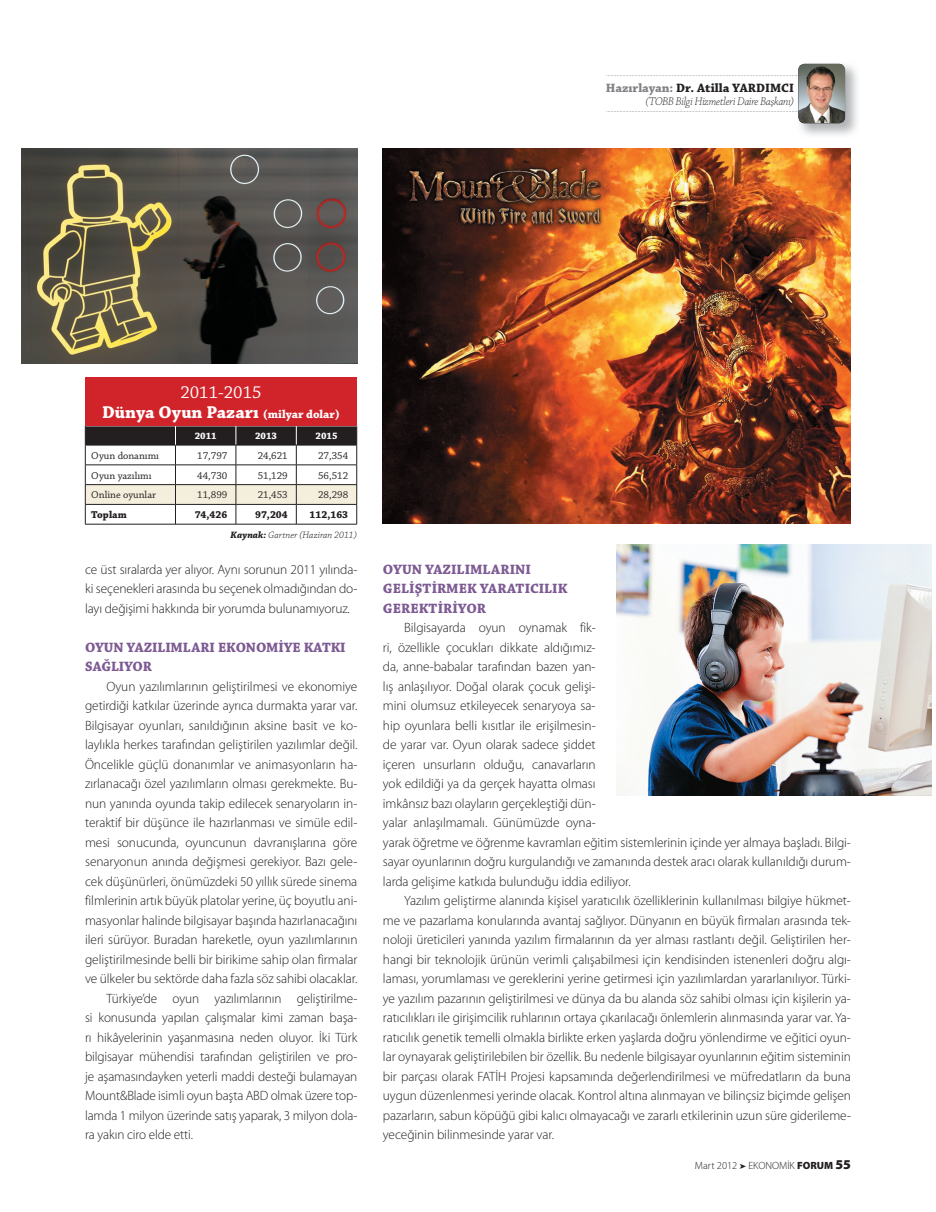
<style>
.page{position:relative;width:936px;height:1212px;background:#fff}
.page>*{position:absolute;margin:0;border:0;box-sizing:border-box;transform-origin:0 0}
.t1{font:700 18px/19.5px "Chaparral Pro";color:#fff;text-align:center}
.t2{font:700 14.25px/19.5px "Chaparral Pro";color:#7d5a93}
.t3{font:300 13.5px/19.5px "Myriad Pro";letter-spacing:-.005em;color:#231f20;text-align:justify}
.t4{font:700 12.75px "Chaparral Pro";color:#231f20}
.t5{font:12px "Chaparral Pro Light It Disp";color:#231f20}
.t6{font:10.5px "Chaparral Pro";color:#231f20}
.t7{font:700 10.5px "Chaparral Pro";color:#231f20}
.t8{font:300 10.5px "Myriad Pro";color:#231f20}
.t9{font:italic 300 9.75px "Chaparral Pro";color:#231f20}
.t10{font:700 9.75px "Chaparral Pro";color:#fff}
.s1{color:#808285}
.s2{font-weight:400}
.s3{font-size:12px}
.s4{font-weight:700}
.s5{font-weight:900}
.s6{font-weight:900;font-size:13.5px}
</style>
<div class="page">
<img style="left:798px;top:63px;width:59px;height:72px">
<svg style="left:606px;top:75px;width:192px;height:1px"></svg>
<svg style="left:606px;top:111px;width:192px;height:1px"></svg>
<img style="left:798px;top:64px;width:47px;height:59px;border-radius:6px">
<img style="left:383px;top:149px;width:467px;height:374px">
<hr style="left:85px;top:524px;width:272px;height:1px;background:#231f20">
<svg style="left:85px;top:426px;width:272px;height:98px"></svg>
<hr style="left:85px;top:445px;width:90px;height:1px;background:#231f20">
<div style="left:85px;top:377px;width:272px;height:49px;background:#d1232a"></div>
<img style="left:617px;top:544px;width:314px;height:252px">
<img style="left:21px;top:149px;width:336px;height:214px">
<p class="t4" style="left:605px;top:82px;width:190px"><span class="s1">Hazırlayan:</span> Dr. Atilla YARDIMCI</p>
<p class="t5" style="left:645px;top:96px;width:150px">(TOBB Bilgi Hizmetleri Daire Başkanı)</p>
<h1 class="t1" style="left:102px;top:384px;width:239px"><span class="s2">2011-2015<br></span>Dünya Oyun Pazarı <span class="s3">(milyar dolar)</span></h1>
<p class="t10" style="left:195px;top:432px;width:23px">2011</p>
<p class="t10" style="left:255px;top:432px;width:23px">2013</p>
<p class="t10" style="left:315px;top:432px;width:23px">2015</p>
<p class="t6" style="left:91px;top:451px;width:69px">Oyun donanımı</p>
<p class="t6" style="left:197px;top:451px;width:32px">17,797</p>
<p class="t6" style="left:258px;top:451px;width:32px">24,621</p>
<p class="t6" style="left:318px;top:451px;width:32px">27,354</p>
<p class="t6" style="left:91px;top:471px;width:62px">Oyun yazılımı</p>
<p class="t6" style="left:197px;top:471px;width:32px">44,730</p>
<p class="t6" style="left:258px;top:471px;width:32px">51,129</p>
<p class="t6" style="left:318px;top:471px;width:32px">56,512</p>
<p class="t6" style="left:91px;top:491px;width:66px">Online oyunlar</p>
<p class="t6" style="left:197px;top:491px;width:32px">11,899</p>
<p class="t6" style="left:258px;top:491px;width:32px">21,453</p>
<p class="t6" style="left:318px;top:491px;width:32px">28,298</p>
<p class="t7" style="left:91px;top:511px;width:37px">Toplam</p>
<p class="t7" style="left:195px;top:511px;width:34px">74,426</p>
<p class="t7" style="left:255px;top:511px;width:34px">97,204</p>
<p class="t7" style="left:309px;top:511px;width:40px">112,163</p>
<p class="t9" style="left:230px;top:531px;width:128px"><span class="s4">Kaynak:</span> Gartner (Haziran 2011)</p>
<p class="t3" style="left:85px;top:560px;width:274px">ce üst sıralarda yer alıyor. Aynı sorunun 2011 yılında&shy;ki seçenekleri arasında bu seçenek olmadığından do&shy;layı değişimi hakkında bir yorumda bulunamıyoruz.</p>
<p class="t2" style="left:85px;top:638px;width:262px">OYUN YAZILIMLARI EKONOMİYE KATKI<br>SAĞLIYOR</p>
<p class="t3" style="left:106px;top:677px;width:252px">Oyun yazılımlarının geliştirilmesi ve ekonomiye</p>
<p class="t3" style="left:85px;top:697px;width:274px">getirdiği katkılar üzerinde ayrıca durmakta yarar var.</p>
<p class="t3" style="left:85px;top:716px;width:274px">Bilgisayar oyunları, sanıldığının aksine basit ve ko-</p>
<p class="t3" style="left:85px;top:736px;width:274px">laylıkla herkes tarafından geliştirilen yazılımlar değil.</p>
<p class="t3" style="left:85px;top:755px;width:274px">Öncelikle güçlü donanımlar ve animasyonların ha-</p>
<p class="t3" style="left:85px;top:775px;width:274px">zırlanacağı özel yazılımların olması gerekmekte. Bu-</p>
<p class="t3" style="left:85px;top:794px;width:274px">nun yanında oyunda takip edilecek senaryoların in-</p>
<p class="t3" style="left:85px;top:814px;width:274px">teraktif bir düşünce ile hazırlanması ve simüle edil-</p>
<p class="t3" style="left:85px;top:833px;width:274px">mesi sonucunda, oyuncunun davranışlarına göre</p>
<p class="t3" style="left:85px;top:853px;width:274px">senaryonun anında değişmesi gerekiyor. Bazı gele-</p>
<p class="t3" style="left:85px;top:872px;width:274px">cek düşünürleri, önümüzdeki 50 yıllık sürede sinema</p>
<p class="t3" style="left:85px;top:892px;width:274px">filmlerinin artık büyük platolar yerine, üç boyutlu ani-</p>
<p class="t3" style="left:85px;top:911px;width:274px">masyonlar halinde bilgisayar başında hazırlanacağını</p>
<p class="t3" style="left:85px;top:931px;width:274px">ileri sürüyor. Buradan hareketle, oyun yazılımlarının</p>
<p class="t3" style="left:85px;top:950px;width:274px">geliştirilmesinde belli bir birikime sahip olan firmalar</p>
<p class="t3" style="left:85px;top:970px;width:274px">ve ülkeler bu sektörde daha fazla söz sahibi olacaklar.</p>
<p class="t3" style="left:106px;top:989px;width:252px">Türkiye’de oyun yazılımlarının geliştirilme-</p>
<p class="t3" style="left:85px;top:1009px;width:274px">si konusunda yapılan çalışmalar kimi zaman başa-</p>
<p class="t3" style="left:85px;top:1028px;width:274px">rı hikâyelerinin yaşanmasına neden oluyor. İki Türk</p>
<p class="t3" style="left:85px;top:1048px;width:274px">bilgisayar mühendisi tarafından geliştirilen ve pro-</p>
<p class="t3" style="left:85px;top:1067px;width:274px">je aşamasındayken yeterli maddi desteği bulamayan</p>
<p class="t3" style="left:85px;top:1087px;width:274px">Mount&amp;Blade isimli oyun başta ABD olmak üzere top-</p>
<p class="t3" style="left:85px;top:1106px;width:274px">lamda 1 milyon üzerinde satış yaparak, 3 milyon dola-</p>
<p class="t3" style="left:85px;top:1126px;width:109px">ra yakın ciro elde etti.</p>
<p class="t2" style="left:383px;top:560px;width:186px">OYUN YAZILIMLARINI<br>GELİŞTİRMEK YARATICILIK<br>GEREKTİRİYOR</p>
<p class="t3" style="left:383px;top:619px;width:469px;text-align:left;text-indent:21px">Bilgisayarda oyun oynamak fik-<br>ri, özellikle çocukları dikkate aldığımız-<br>da, anne-babalar tarafından bazen yan-<br>lış anlaşılıyor. Doğal olarak çocuk gelişi-<br>mini olumsuz etkileyecek senaryoya sa-<br>hip oyunlara belli kısıtlar ile erişilmesin-<br>de yarar var. Oyun olarak sadece şiddet<br>içeren unsurların olduğu, canavarların<br>yok edildiği ya da gerçek hayatta olması<br>imkânsız bazı olayların gerçekleştiği dün-<br>yalar anlaşılmamalı. Günümüzde oyna-<br>yarak öğretme ve öğrenme kavramları eğitim sistemlerinin içinde yer almaya başladı. Bilgi&shy;sayar oyunlarının doğru kurgulandığı ve zamanında destek aracı olarak kullanıldığı durum&shy;larda gelişime katkıda bulunduğu iddia ediliyor.</p>
<p class="t3" style="left:383px;top:892px;width:469px;text-indent:21px">Yazılım geliştirme alanında kişisel yaratıcılık özelliklerinin kullanılması bilgiye hükmet&shy;me ve pazarlama konularında avantaj sağlıyor. Dünyanın en büyük firmaları arasında tek&shy;noloji üreticileri yanında yazılım firmalarının da yer alması rastlantı değil. Geliştirilen her&shy;hangi bir teknolojik ürünün verimli çalışabilmesi için kendisinden istenenleri doğru algı&shy;laması, yorumlaması ve gereklerini yerine getirmesi için yazılımlardan yararlanılıyor. Türki&shy;ye yazılım pazarının geliştirilmesi ve dünya da bu alanda söz sahibi olması için kişilerin ya&shy;ratıcılıkları ile girişimcilik ruhlarının ortaya çıkarılacağı önlemlerin alınmasında yarar var. Ya&shy;ratıcılık genetik temelli olmakla birlikte erken yaşlarda doğru yönlendirme ve eğitici oyun&shy;lar oynayarak geliştirilebilen bir özellik. Bu nedenle bilgisayar oyunlarının eğitim sisteminin bir parçası olarak FATİH Projesi kapsamında değerlendirilmesi ve müfredatların da buna uygun düzenlenmesi yerinde olacak. Kontrol altına alınmayan ve bilinçsiz biçimde gelişen pazarların, sabun köpüğü gibi kalıcı olmayacağı ve zararlı etkilerinin uzun süre giderileme&shy;yeceğinin bilinmesinde yarar var.</p>
<p class="t8" style="left:695px;top:1162px;width:157px">Mart 2012 EKONOMİK <span class="s5">FORUM</span> <span class="s6">55</span></p>
</div>
